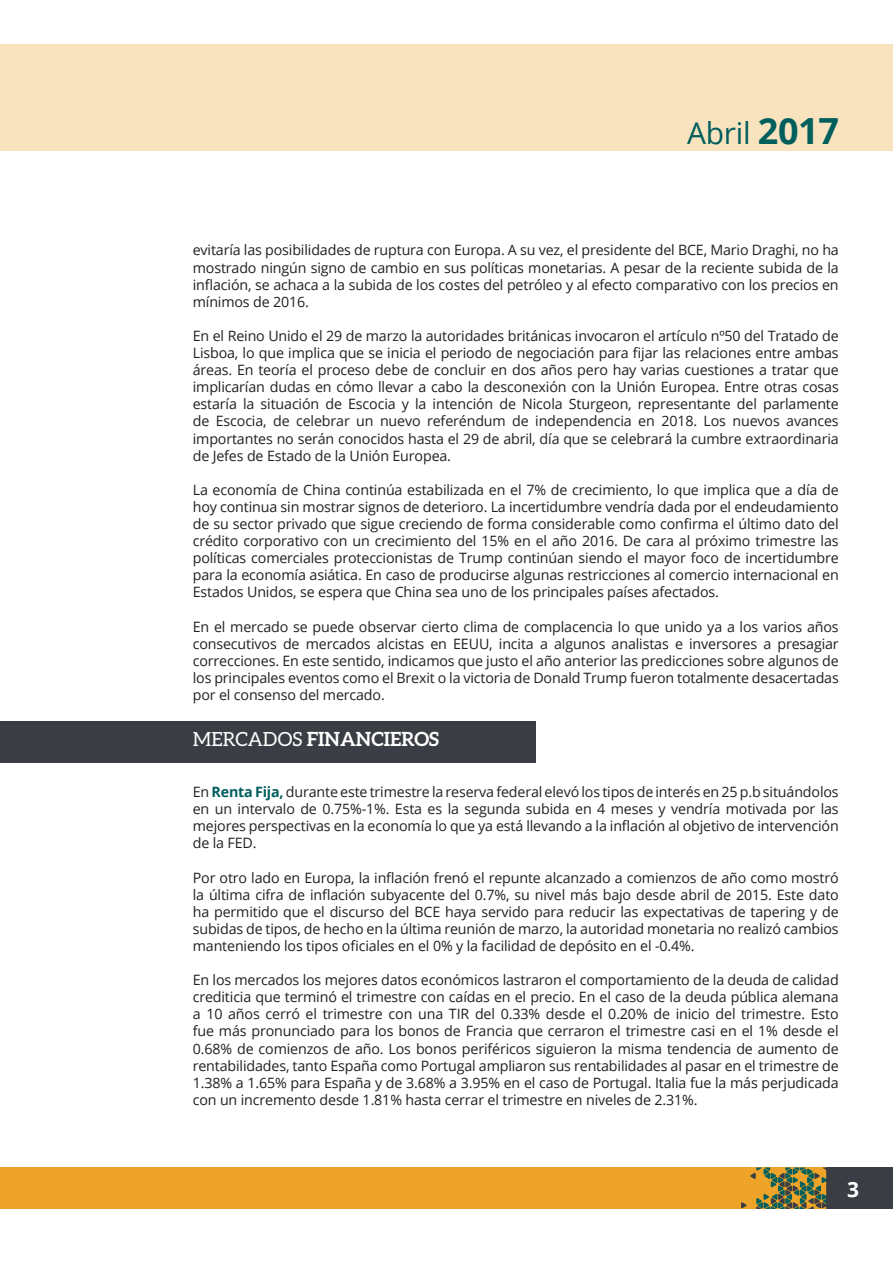
<style>
.page{position:relative;width:893px;height:1263px;background:#fff}
.page>*{position:absolute;margin:0;border:0;box-sizing:border-box;transform-origin:0 0}
.t1{font:30px "Open Sans";letter-spacing:-.01em;color:#005e5d}
.t2{font:700 21px "Open Sans";color:#fff}
.t3{font:700 19.5px "Aleo";color:#fff}
.t4{font:14.25px/17.1px "Open Sans";letter-spacing:-.01em;color:#231f20;text-align:justify}
.s1{font-weight:700;font-size:36px}
.s2{font-weight:400}
.s3{font-weight:700;color:#005e5d}
</style>
<div class="page">
<div style="left:0;top:1167px;width:893px;height:42px;background:#eea329"></div>
<div style="left:826px;top:1167px;width:67px;height:42px;background:#3a3d43"></div>
<svg style="left:741px;top:1167px;width:85px;height:42px"></svg>
<div style="left:0;top:45px;width:893px;height:106px;background:#f9e3bf"></div>
<div style="left:0;top:721px;width:536px;height:42px;background:#3a3d43"></div>
<p class="t1" style="left:687px;top:113px;width:153px">Abril <span class="s1">2017</span></p>
<p class="t4" style="left:193px;top:241px;width:648px">evitaría las posibilidades de ruptura con Europa. A su vez, el presidente del BCE, Mario Draghi, no ha mostrado ningún signo de cambio en sus políticas monetarias. A pesar de la reciente subida de la inflación, se achaca a la subida de los costes del petróleo y al efecto comparativo con los precios en mínimos de 2016.</p>
<p class="t4" style="left:193px;top:327px;width:648px">En el Reino Unido el 29 de marzo la autoridades británicas invocaron el artículo nº50 del Tratado de Lisboa, lo que implica que se inicia el periodo de negociación para fijar las relaciones entre ambas áreas. En teoría el proceso debe de concluir en dos años pero hay varias cuestiones a tratar que implicarían dudas en cómo llevar a cabo la desconexión con la Unión Europea. Entre otras cosas estaría la situación de Escocia y la intención de Nicola Sturgeon, representante del parlamente de Escocia, de celebrar un nuevo referéndum de independencia en 2018. Los nuevos avances importantes no serán conocidos hasta el 29 de abril, día que se celebrará la cumbre extraordinaria de Jefes de Estado de la Unión Europea.</p>
<p class="t4" style="left:193px;top:481px;width:648px">La economía de China continúa estabilizada en el 7% de crecimiento, lo que implica que a día de hoy continua sin mostrar signos de deterioro. La incertidumbre vendría dada por el endeudamiento de su sector privado que sigue creciendo de forma considerable como confirma el último dato del crédito corporativo con un crecimiento del 15% en el año 2016. De cara al próximo trimestre las políticas comerciales proteccionistas de Trump continúan siendo el mayor foco de incertidumbre para la economía asiática. En caso de producirse algunas restricciones al comercio internacional en Estados Unidos, se espera que China sea uno de los principales países afectados.</p>
<p class="t4" style="left:193px;top:618px;width:648px">En el mercado se puede observar cierto clima de complacencia lo que unido ya a los varios años consecutivos de mercados alcistas en EEUU, incita a algunos analistas e inversores a presagiar correcciones. En este sentido, indicamos que justo el año anterior las predicciones sobre algunos de los principales eventos como el Brexit o la victoria de Donald Trump fueron totalmente desacertadas por el consenso del mercado.</p>
<p class="t3" style="left:193px;top:727px;width:248px"><span class="s2">MERCADOS</span> FINANCIEROS</p>
<p class="t4" style="left:193px;top:783px;width:647px">En <span class="s3">Renta Fija,</span> durante este trimestre la reserva federal elevó los tipos de interés en 25 p.b situándolos en un intervalo de 0.75%-1%. Esta es la segunda subida en 4 meses y vendría motivada por las mejores perspectivas en la economía lo que ya está llevando a la inflación al objetivo de intervención de la FED.</p>
<p class="t4" style="left:193px;top:868px;width:648px">Por otro lado en Europa, la inflación frenó el repunte alcanzado a comienzos de año como mostró la última cifra de inflación subyacente del 0.7%, su nivel más bajo desde abril de 2015. Este dato ha permitido que el discurso del BCE haya servido para reducir las expectativas de tapering y de subidas de tipos, de hecho en la última reunión de marzo, la autoridad monetaria no realizó cambios manteniendo los tipos oficiales en el 0% y la facilidad de depósito en el -0.4%.</p>
<p class="t4" style="left:193px;top:971px;width:648px">En los mercados los mejores datos económicos lastraron el comportamiento de la deuda de calidad crediticia que terminó el trimestre con caídas en el precio. En el caso de la deuda pública alemana a 10 años cerró el trimestre con una TIR del 0.33% desde el 0.20% de inicio del trimestre. Esto fue más pronunciado para los bonos de Francia que cerraron el trimestre casi en el 1% desde el 0.68% de comienzos de año. Los bonos periféricos siguieron la misma tendencia de aumento de rentabilidades, tanto España como Portugal ampliaron sus rentabilidades al pasar en el trimestre de 1.38% a 1.65% para España y de 3.68% a 3.95% en el caso de Portugal. Italia fue la más perjudicada con un incremento desde 1.81% hasta cerrar el trimestre en niveles de 2.31%.</p>
<p class="t2" style="left:847px;top:1175px;width:13px">3</p>
</div>
